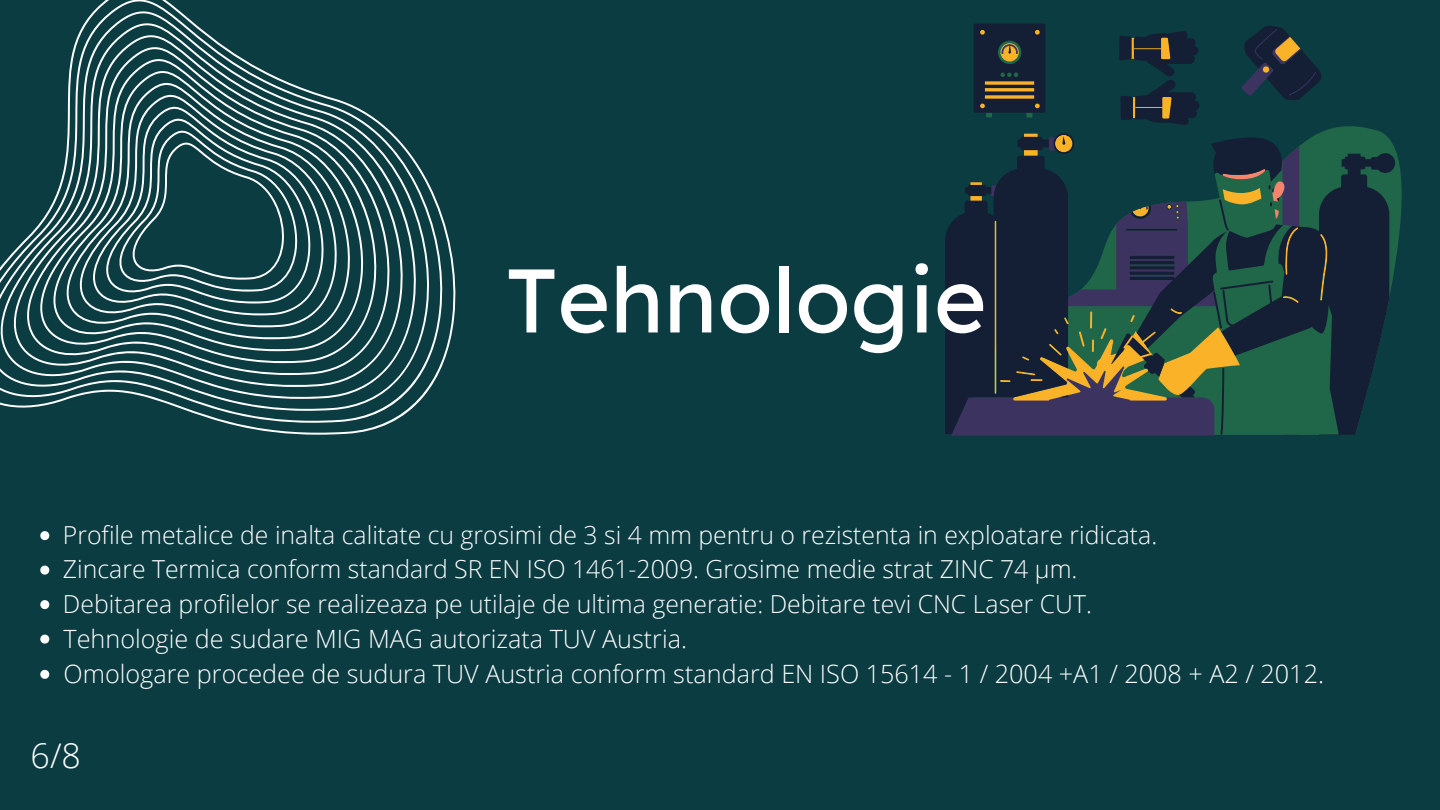
<style>
.page{position:relative;width:1440px;height:810px;background:#0b3c42}
.page>*{position:absolute;margin:0;border:0;box-sizing:border-box;transform-origin:0 0}
.t1{font:90px "Lexend Deca";color:#fff}
.t2{font:300 34px "Open Sans";color:#fff}
.t3{font:300 25.2px "Open Sans";color:#fff}
.t4{font:300 24.8px "Open Sans";color:#fff}
</style>
<div class="page">
<svg style="left:0;top:0;width:456px;height:435px"></svg>
<svg style="left:945px;top:24px;width:450px;height:411px"></svg>
<svg style="left:40px;top:531px;width:9px;height:9px"></svg>
<svg style="left:40px;top:566px;width:9px;height:9px"></svg>
<svg style="left:40px;top:600px;width:9px;height:9px"></svg>
<svg style="left:40px;top:635px;width:9px;height:9px"></svg>
<svg style="left:40px;top:670px;width:9px;height:9px"></svg>
<p class="t1" style="left:506px;top:242px;width:483px">Tehnologie</p>
<p class="t4" style="left:63px;top:517px;width:1096px">Profile metalice de inalta calitate cu grosimi de 3 si 4 mm pentru o rezistenta in exploatare ridicata.</p>
<p class="t4" style="left:63px;top:552px;width:1016px">Zincare Termica conform standard SR EN ISO 1461-2009. Grosime medie strat ZINC 74 μm.</p>
<p class="t4" style="left:63px;top:586px;width:1031px">Debitarea profilelor se realizeaza pe utilaje de ultima generatie: Debitare tevi CNC Laser CUT.</p>
<p class="t3" style="left:64px;top:621px;width:625px">Tehnologie de sudare MIG MAG autorizata TUV Austria.</p>
<p class="t3" style="left:64px;top:656px;width:1262px">Omologare procedee de sudura TUV Austria conform standard EN ISO 15614 - 1 / 2004 +A1 / 2008 + A2 / 2012.</p>
<p class="t2" style="left:31px;top:731px;width:52px">6/8</p>
</div>
